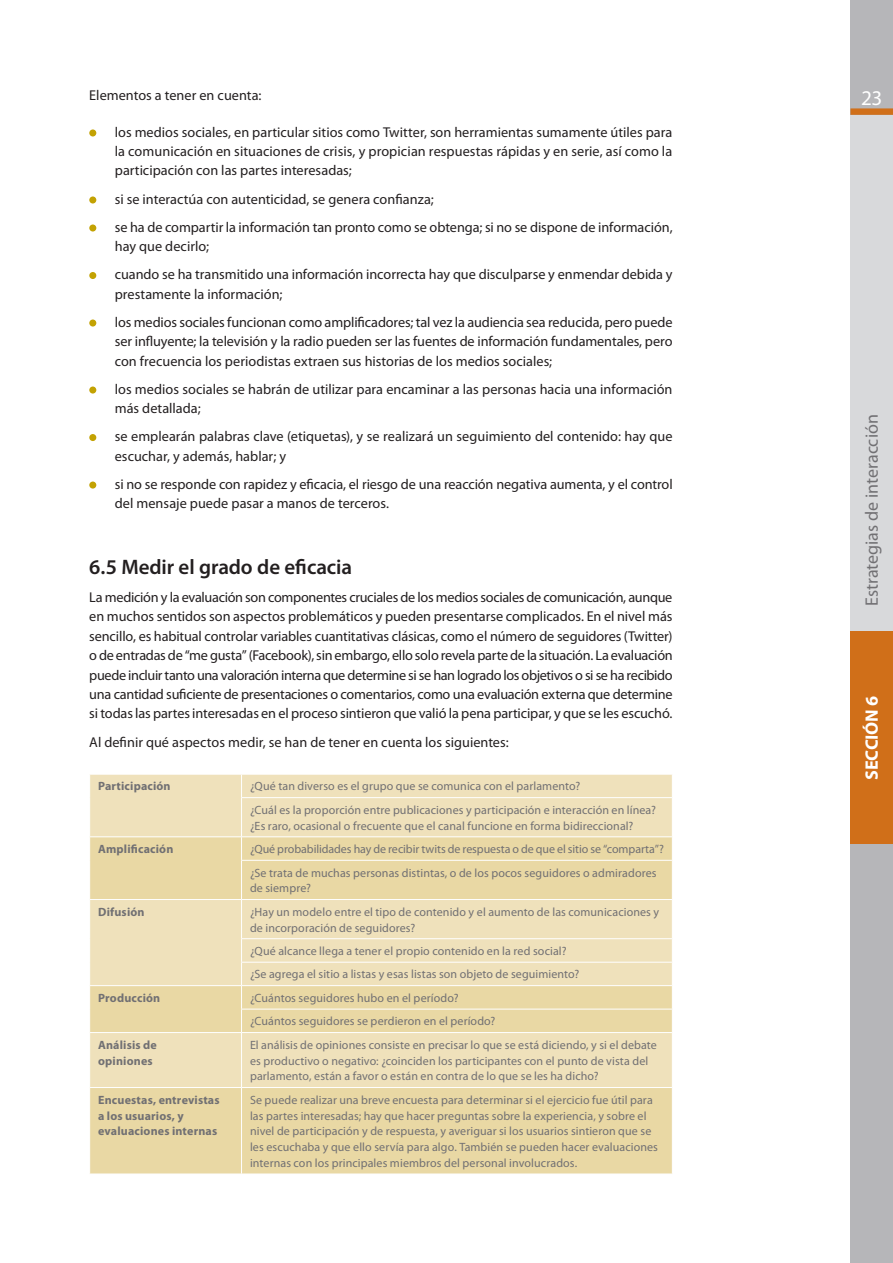
<style>
.page{position:relative;width:893px;height:1263px;background:#fff}
.page>*{position:absolute;margin:0;border:0;box-sizing:border-box;transform-origin:0 0}
.t1{font:600 21px "Myriad Pro";letter-spacing:-.005em;color:#231f20}
.t2{font:21px "Myriad Pro";color:#fff}
.t3{font:18px "Myriad Pro";color:#717073}
.t4{font:700 18px "Myriad Pro";color:#fff}
.t5{font:14.25px/19.5px "Myriad Pro";color:#231f20}
.t6{font:12px/15.8px "Myriad Pro";letter-spacing:.01em;color:#717073}
.t7{font:700 12px/15.8px "Myriad Pro";letter-spacing:.015em;color:#717073}
</style>
<div class="page">
<div style="left:850px;top:0;width:43px;height:115px;background:#b6b6b9"></div>
<div style="left:850px;top:115px;width:43px;height:516px;background:#d8d9db"></div>
<div style="left:850px;top:631px;width:43px;height:632px;background:#b6b6b9"></div>
<div style="left:850px;top:631px;width:43px;height:213px;background:#d06f19"></div>
<svg style="left:850px;top:108px;width:43px;height:7px"></svg>
<div style="left:89px;top:129px;width:7px;height:7px;background:#c3a203;border-radius:50%"></div>
<div style="left:89px;top:196px;width:7px;height:7px;background:#c3a203;border-radius:50%"></div>
<div style="left:89px;top:224px;width:7px;height:7px;background:#c3a203;border-radius:50%"></div>
<div style="left:89px;top:272px;width:7px;height:7px;background:#c3a203;border-radius:50%"></div>
<div style="left:89px;top:319px;width:7px;height:8px;background:#c3a203;border-radius:50%"></div>
<div style="left:89px;top:386px;width:7px;height:8px;background:#c3a203;border-radius:50%"></div>
<div style="left:89px;top:434px;width:7px;height:7px;background:#c3a203;border-radius:50%"></div>
<div style="left:89px;top:481px;width:7px;height:8px;background:#c3a203;border-radius:50%"></div>
<div style="left:90px;top:775px;width:582px;height:61px;background:#efe1bb"></div>
<svg style="left:90px;top:837px;width:582px;height:336px;background:#ebdbae"></svg>
<svg style="left:241px;top:774px;width:1px;height:23px"></svg>
<hr style="left:241px;top:797px;width:432px;height:1px;background:#fff">
<hr style="left:241px;top:798px;width:1px;height:38px;background:#fff">
<svg style="left:241px;top:837px;width:1px;height:23px"></svg>
<hr style="left:241px;top:860px;width:432px;height:1px;background:#fff">
<hr style="left:241px;top:861px;width:1px;height:38px;background:#fff">
<hr style="left:89px;top:899px;width:153px;height:1px;background:#fff">
<hr style="left:242px;top:899px;width:431px;height:1px;background:#fff">
<hr style="left:241px;top:900px;width:1px;height:38px;background:#fff">
<hr style="left:241px;top:938px;width:432px;height:1px;background:#fff">
<hr style="left:241px;top:962px;width:432px;height:1px;background:#fff">
<hr style="left:89px;top:985px;width:153px;height:1px;background:#fff">
<hr style="left:242px;top:985px;width:431px;height:1px;background:#fff">
<hr style="left:241px;top:1009px;width:432px;height:1px;background:#fff">
<svg style="left:241px;top:939px;width:1px;height:93px"></svg>
<hr style="left:89px;top:1032px;width:153px;height:1px;background:#fff">
<hr style="left:242px;top:1032px;width:431px;height:1px;background:#fff">
<hr style="left:241px;top:1033px;width:1px;height:54px;background:#fff">
<hr style="left:89px;top:1087px;width:153px;height:1px;background:#fff">
<hr style="left:242px;top:1087px;width:431px;height:1px;background:#fff">
<hr style="left:241px;top:1088px;width:1px;height:85px;background:#fff">
<p class="t5" style="left:89px;top:87px;width:174px">Elementos a tener en cuenta:</p>
<p class="t5" style="left:115px;top:123px;width:559px;text-align:justify">los medios sociales, en particular sitios como Twitter, son herramientas sumamente útiles para la comunicación en situaciones de crisis, y propician respuestas rápidas y en serie, así como la participación con las partes interesadas;</p>
<p class="t5" style="left:115px;top:186px;width:559px;line-height:28px">si se interactúa con autenticidad, se genera confianza;<br>se ha de compartir la información tan pronto como se obtenga; si no se dispone de información,</p>
<p class="t5" style="left:115px;top:234px;width:559px;line-height:28px">hay que decirlo;<br>cuando se ha transmitido una información incorrecta hay que disculparse y enmendar debida y</p>
<p class="t5" style="left:115px;top:281px;width:559px;line-height:28px">prestamente la información;<br>los medios sociales funcionan como amplificadores; tal vez la audiencia sea reducida, pero puede</p>
<p class="t5" style="left:115px;top:333px;width:559px">ser influyente; la televisión y la radio pueden ser las fuentes de información fundamentales, pero con frecuencia los periodistas extraen sus historias de los medios sociales;</p>
<p class="t5" style="left:115px;top:380px;width:559px">los medios sociales se habrán de utilizar para encaminar a las personas hacia una información más detallada;</p>
<p class="t5" style="left:115px;top:428px;width:559px">se emplearán palabras clave (etiquetas), y se realizará un seguimiento del contenido: hay que escuchar, y además, hablar; y</p>
<p class="t5" style="left:115px;top:475px;width:559px">si no se responde con rapidez y eficacia, el riesgo de una reacción negativa aumenta, y el control del mensaje puede pasar a manos de terceros.</p>
<h1 class="t1" style="left:89px;top:558px;width:264px">6.5 Medir el grado de eficacia</h1>
<p class="t5" style="left:89px;top:588px;width:585px;text-align:justify">La medición y la evaluación son componentes cruciales de los medios sociales de comunicación, aunque en muchos sentidos son aspectos problemáticos y pueden presentarse complicados. En el nivel más sencillo, es habitual controlar variables cuantitativas clásicas, como el número de seguidores (Twitter) o de entradas de “me gusta” (Facebook), sin embargo, ello solo revela parte de la situación. La evaluación puede incluir tanto una valoración interna que determine si se han logrado los objetivos o si se ha recibido una cantidad suficiente de presentaciones o comentarios, como una evaluación externa que determine si todas las partes interesadas en el proceso sintieron que valió la pena participar, y que se les escuchó.</p>
<p class="t5" style="left:89px;top:733px;width:421px">Al definir qué aspectos medir, se han de tener en cuenta los siguientes:</p>
<p class="t7" style="left:98px;top:780px;width:74px">Participación</p>
<p class="t6" style="left:250px;top:776px;width:407px;line-height:23.4px">¿Qué tan diverso es el grupo que se comunica con el parlamento?<br>¿Cuál es la proporción entre publicaciones y participación e interacción en línea?</p>
<p class="t6" style="left:250px;top:819px;width:385px">¿Es raro, ocasional o frecuente que el canal funcione en forma bidireccional?</p>
<p class="t7" style="left:98px;top:842px;width:77px">Amplificación</p>
<p class="t6" style="left:250px;top:838px;width:415px;line-height:23.4px">¿Qué probabilidades hay de recibir twits de respuesta o de que el sitio se “comparta”? ¿Se trata de muchas personas distintas, o de los pocos seguidores o admiradores</p>
<p class="t6" style="left:250px;top:882px;width:62px">de siempre?</p>
<p class="t7" style="left:98px;top:905px;width:48px">Difusión</p>
<p class="t6" style="left:250px;top:905px;width:411px">¿Hay un modelo entre el tipo de contenido y el aumento de las comunicaciones y de incorporación de seguidores?</p>
<p class="t6" style="left:250px;top:940px;width:331px;line-height:23.4px">¿Qué alcance llega a tener el propio contenido en la red social? ¿Se agrega el sitio a listas y esas listas son objeto de seguimiento?</p>
<p class="t7" style="left:98px;top:991px;width:64px">Producción</p>
<p class="t6" style="left:250px;top:987px;width:247px;line-height:23.4px">¿Cuántos seguidores hubo en el período? ¿Cuántos seguidores se perdieron en el período?</p>
<p class="t7" style="left:98px;top:1038px;width:60px">Análisis de opiniones</p>
<p class="t6" style="left:250px;top:1038px;width:408px">El análisis de opiniones consiste en precisar lo que se está diciendo, y si el debate es productivo o negativo: ¿coinciden los participantes con el punto de vista del parlamento, están a favor o están en contra de lo que se les ha dicho?</p>
<p class="t7" style="left:98px;top:1093px;width:123px">Encuestas, entrevistas a los usuarios, y evaluaciones internas</p>
<p class="t6" style="left:250px;top:1093px;width:409px">Se puede realizar una breve encuesta para determinar si el ejercicio fue útil para las partes interesadas; hay que hacer preguntas sobre la experiencia, y sobre el nivel de participación y de respuesta, y averiguar si los usuarios sintieron que se les escuchaba y que ello servía para algo. También se pueden hacer evaluaciones internas con los principales miembros del personal involucrados.</p>
<h1 class="t2" style="left:861px;top:90px;width:23px">23</h1>
<p class="t3" style="left:865px;top:606px;width:193px;rotate:-90deg">Estrategias de interacción</p>
<p class="t4" style="left:865px;top:780px;width:86px;rotate:-90deg">SECCIÓN 6</p>
</div>
